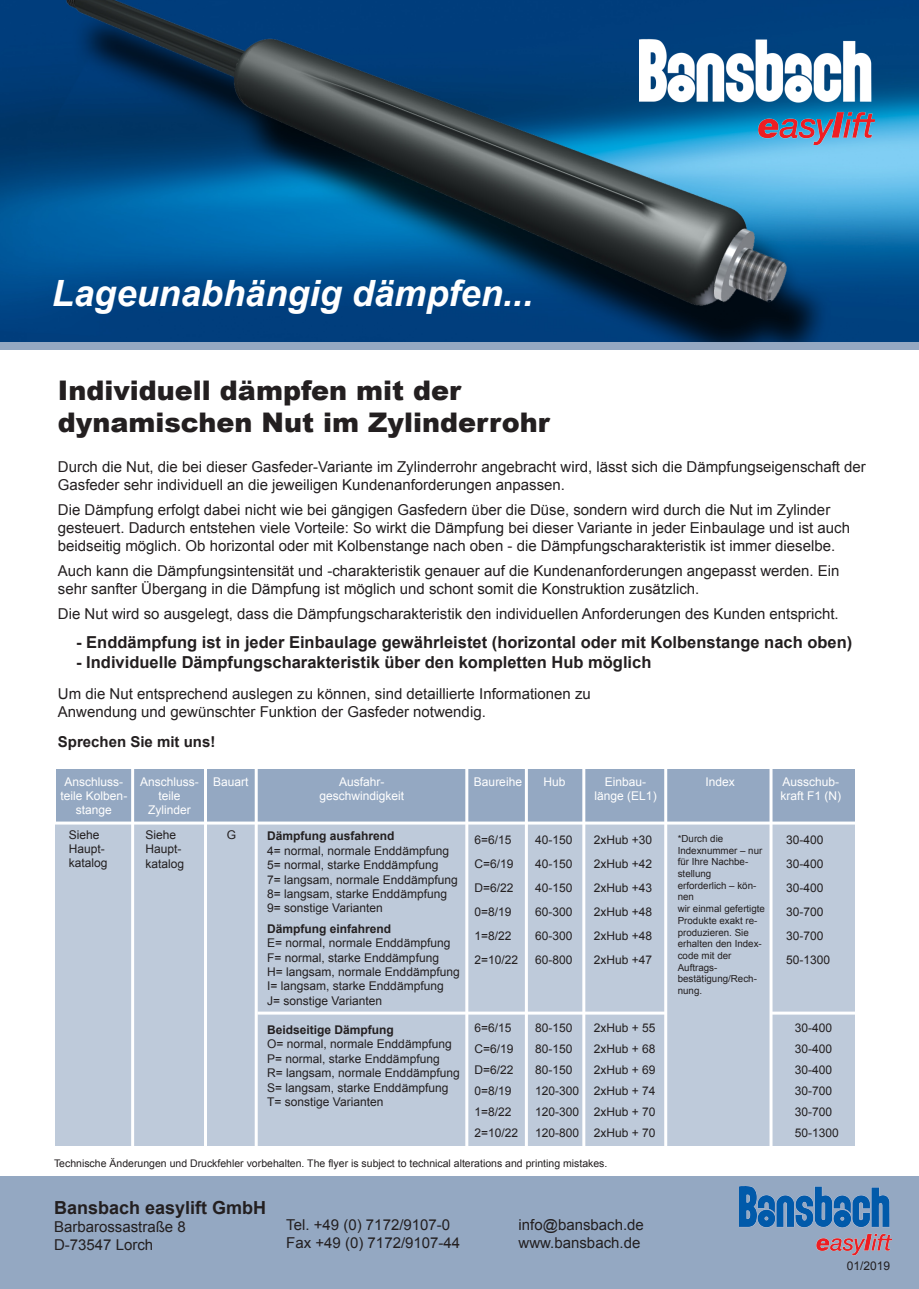
<style>
.page{position:relative;width:919px;height:1289px;background:#fff}
.page>*{position:absolute;margin:0;border:0;box-sizing:border-box;transform-origin:0 0}
.t1{font:italic 700 36.15px "Arial";color:#fff}
.t2{font:900 27px "Arial";color:#231f20}
.t3{font:700 18px "Arial";color:#231f20}
.t4{font:700 16.5px "Arial";color:#231f20}
.t5{font:15px/18px "Arial";color:#231f20}
.t6{font:700 15px "Arial";color:#231f20}
.t7{font:12px/14.4px "Arial";color:#231f20}
.t8{font:12px/14.4px "Arial";color:#fff}
.t9{font:700 12px "Arial";color:#231f20}
.t10{font:10.5px "Arial";color:#231f20}
.t11{font:9.75px/11.7px "Arial";color:#231f20}
</style>
<div class="page">
<div style="left:0;top:337px;width:918px;height:12px;background:#94a8c2"></div>
<img style="left:0;top:0;width:918px;height:341px">
<div style="left:0;top:1175px;width:918px;height:113px;background:#94a8c2"></div>
<img style="left:739px;top:1186px;width:152px;height:70px">
<div style="left:56px;top:769px;width:798px;height:54px;background:#94a8c2"></div>
<div style="left:55px;top:823px;width:799px;height:322px;background:#becada"></div>
<hr style="left:131px;top:767px;width:3px;height:383px;background:#fff">
<hr style="left:204px;top:767px;width:3px;height:385px;background:#fff">
<hr style="left:255px;top:767px;width:3px;height:382px;background:#fff">
<hr style="left:52px;top:821px;width:804px;height:3px;background:#fff">
<hr style="left:465px;top:767px;width:3px;height:382px;background:#fff">
<hr style="left:525px;top:768px;width:3px;height:381px;background:#fff">
<hr style="left:664px;top:767px;width:3px;height:383px;background:#fff">
<hr style="left:257px;top:1011px;width:408px;height:3px;background:#fff">
<hr style="left:582px;top:767px;width:3px;height:382px;background:#fff">
<hr style="left:769px;top:767px;width:3px;height:381px;background:#fff">
<hr style="left:770px;top:1011px;width:88px;height:3px;background:#fff">
<img style="left:639px;top:36px;width:235px;height:109px">
<p class="t1" style="left:52px;top:269px;width:482px">Lageunabhängig dämpfen...</p>
<p class="t2" style="left:58px;top:370px;width:405px">Individuell dämpfen mit der</p>
<p class="t2" style="left:58px;top:403px;width:493px">dynamischen Nut im Zylinderrohr</p>
<p class="t5" style="left:58px;top:457px;width:809px">Durch die Nut, die bei dieser Gasfeder-Variante im Zylinderrohr angebracht wird, lässt sich die Dämpfungseigenschaft der<br>Gasfeder sehr individuell an die jeweiligen Kundenanforderungen anpassen.</p>
<p class="t5" style="left:58px;top:501px;width:793px">Die Dämpfung erfolgt dabei nicht wie bei gängigen Gasfedern über die Düse, sondern wird durch die Nut im Zylinder gesteuert. Dadurch entstehen viele Vorteile: So wirkt die Dämpfung bei dieser Variante in jeder Einbaulage und ist auch beidseitig möglich. Ob horizontal oder mit Kolbenstange nach oben - die Dämpfungscharakteristik ist immer dieselbe.</p>
<p class="t5" style="left:58px;top:562px;width:783px">Auch kann die Dämpfungsintensität und -charakteristik genauer auf die Kundenanforderungen angepasst werden. Ein sehr sanfter Übergang in die Dämpfung ist möglich und schont somit die Konstruktion zusätzlich.</p>
<p class="t5" style="left:58px;top:605px;width:782px">Die Nut wird so ausgelegt, dass die Dämpfungscharakteristik den individuellen Anforderungen des Kunden entspricht.</p>
<p class="t4" style="left:76px;top:631px;width:777px">- Enddämpfung ist in jeder Einbaulage gewährleistet (horizontal oder mit Kolbenstange nach oben)</p>
<p class="t4" style="left:76px;top:651px;width:576px">- Individuelle Dämpfungscharakteristik über den kompletten Hub möglich</p>
<p class="t5" style="left:58px;top:684px;width:534px">Um die Nut entsprechend auslegen zu können, sind detaillierte Informationen zu</p>
<p class="t5" style="left:58px;top:702px;width:429px">Anwendung und gewünschter Funktion der Gasfeder notwendig.</p>
<p class="t6" style="left:58px;top:732px;width:159px">Sprechen Sie mit uns!</p>
<p class="t8" style="left:65px;top:774px;width:60px">Anschluss-</p>
<p class="t8" style="left:61px;top:788px;width:68px">teile Kolben-</p>
<p class="t8" style="left:76px;top:803px;width:38px">stange</p>
<p class="t7" style="left:69px;top:827px;width:38px">Siehe<br>Haupt-</p>
<p class="t7" style="left:69px;top:856px;width:40px">katalog</p>
<p class="t8" style="left:140px;top:774px;width:60px">Anschluss-</p>
<p class="t8" style="left:158px;top:788px;width:24px">teile</p>
<p class="t8" style="left:148px;top:803px;width:44px">Zylinder</p>
<p class="t7" style="left:145px;top:827px;width:38px">Siehe<br>Haupt-</p>
<p class="t7" style="left:145px;top:856px;width:40px">katalog</p>
<p class="t8" style="left:213px;top:774px;width:37px">Bauart</p>
<p class="t8" style="left:339px;top:774px;width:47px">Ausfahr-</p>
<p class="t8" style="left:319px;top:788px;width:86px">geschwindigkeit</p>
<p class="t7" style="left:227px;top:827px;width:11px">G</p>
<p class="t9" style="left:267px;top:828px;width:129px">Dämpfung ausfahrend</p>
<p class="t7" style="left:267px;top:843px;width:183px">4= normal, normale Enddämpfung</p>
<p class="t7" style="left:267px;top:857px;width:173px">5= normal, starke Enddämpfung</p>
<p class="t7" style="left:267px;top:872px;width:192px">7= langsam, normale Enddämpfung</p>
<p class="t7" style="left:267px;top:886px;width:181px">8= langsam, starke Enddämpfung</p>
<p class="t7" style="left:267px;top:901px;width:117px">9= sonstige Varianten</p>
<p class="t9" style="left:267px;top:920px;width:126px">Dämpfung einfahrend</p>
<p class="t7" style="left:267px;top:935px;width:185px">E= normal, normale Enddämpfung</p>
<p class="t7" style="left:267px;top:950px;width:173px">F= normal, starke Enddämpfung</p>
<p class="t7" style="left:267px;top:964px;width:194px">H= langsam, normale Enddämpfung</p>
<p class="t7" style="left:267px;top:979px;width:178px">I= langsam, starke Enddämpfung</p>
<p class="t7" style="left:267px;top:993px;width:116px">J= sonstige Varianten</p>
<p class="t9" style="left:267px;top:1021px;width:128px">Beidseitige Dämpfung</p>
<p class="t7" style="left:267px;top:1036px;width:186px">O= normal, normale Enddämpfung</p>
<p class="t7" style="left:267px;top:1051px;width:174px">P= normal, starke Enddämpfung</p>
<p class="t7" style="left:267px;top:1065px;width:194px">R= langsam, normale Enddämpfung</p>
<p class="t7" style="left:267px;top:1080px;width:183px">S= langsam, starke Enddämpfung</p>
<p class="t7" style="left:267px;top:1094px;width:118px">T= sonstige Varianten</p>
<p class="t8" style="left:474px;top:774px;width:50px">Baureihe</p>
<p class="t8" style="left:605px;top:774px;width:43px">Einbau-</p>
<p class="t8" style="left:594px;top:788px;width:64px">länge (EL1)</p>
<p class="t8" style="left:543px;top:774px;width:24px">Hub</p>
<p class="t7" style="left:474px;top:832px;width:39px">6=6/15</p>
<p class="t7" style="left:474px;top:856px;width:41px">C=6/19</p>
<p class="t7" style="left:474px;top:880px;width:41px">D=6/22</p>
<p class="t7" style="left:474px;top:904px;width:39px">0=8/19</p>
<p class="t7" style="left:474px;top:928px;width:39px">1=8/22</p>
<p class="t7" style="left:474px;top:952px;width:45px">2=10/22</p>
<p class="t7" style="left:535px;top:832px;width:39px">40-150</p>
<p class="t7" style="left:535px;top:856px;width:39px">40-150</p>
<p class="t7" style="left:535px;top:880px;width:39px">40-150</p>
<p class="t7" style="left:535px;top:904px;width:39px">60-300</p>
<p class="t7" style="left:535px;top:928px;width:39px">60-300</p>
<p class="t7" style="left:535px;top:952px;width:39px">60-800</p>
<p class="t7" style="left:593px;top:832px;width:60px">2xHub +30</p>
<p class="t7" style="left:593px;top:856px;width:60px">2xHub +42</p>
<p class="t7" style="left:593px;top:880px;width:60px">2xHub +43</p>
<p class="t7" style="left:593px;top:904px;width:60px">2xHub +48</p>
<p class="t7" style="left:593px;top:928px;width:60px">2xHub +48</p>
<p class="t7" style="left:593px;top:952px;width:60px">2xHub +47</p>
<p class="t7" style="left:474px;top:1020px;width:39px">6=6/15</p>
<p class="t7" style="left:474px;top:1041px;width:41px">C=6/19</p>
<p class="t7" style="left:474px;top:1062px;width:41px">D=6/22</p>
<p class="t7" style="left:474px;top:1083px;width:39px">0=8/19</p>
<p class="t7" style="left:474px;top:1104px;width:39px">1=8/22</p>
<p class="t7" style="left:474px;top:1125px;width:45px">2=10/22</p>
<p class="t7" style="left:535px;top:1020px;width:39px">80-150</p>
<p class="t7" style="left:535px;top:1041px;width:39px">80-150</p>
<p class="t7" style="left:535px;top:1062px;width:39px">80-150</p>
<p class="t7" style="left:535px;top:1083px;width:46px">120-300</p>
<p class="t7" style="left:535px;top:1104px;width:46px">120-300</p>
<p class="t7" style="left:535px;top:1125px;width:46px">120-800</p>
<p class="t7" style="left:593px;top:1020px;width:63px">2xHub + 55</p>
<p class="t7" style="left:593px;top:1041px;width:63px">2xHub + 68</p>
<p class="t7" style="left:593px;top:1062px;width:63px">2xHub + 69</p>
<p class="t7" style="left:593px;top:1083px;width:63px">2xHub + 74</p>
<p class="t7" style="left:593px;top:1104px;width:63px">2xHub + 70</p>
<p class="t7" style="left:593px;top:1125px;width:63px">2xHub + 70</p>
<p class="t10" style="left:54px;top:1156px;width:555px">Technische Änderungen und Druckfehler vorbehalten. The flyer is subject to technical alterations and printing mistakes.</p>
<p class="t3" style="left:54px;top:1195px;width:214px">Bansbach easylift GmbH</p>
<p class="t5" style="left:54px;top:1217px;width:133px">Barbarossastraße 8</p>
<p class="t5" style="left:54px;top:1235px;width:101px">D-73547 Lorch</p>
<p class="t5" style="left:518px;top:1215px;width:127px">info@bansbach.de</p>
<p class="t5" style="left:518px;top:1233px;width:123px">www.bansbach.de</p>
<p class="t5" style="left:286px;top:1215px;width:165px">Tel. +49 (0) 7172/9107-0</p>
<p class="t5" style="left:286px;top:1233px;width:175px">Fax +49 (0) 7172/9107-44</p>
<p class="t8" style="left:705px;top:774px;width:31px">Index</p>
<p class="t8" style="left:780px;top:774px;width:62px">Ausschub&shy;kraft F1 (N)</p>
<p class="t11" style="left:677px;top:832px;width:47px">*Durch die</p>
<p class="t11" style="left:677px;top:844px;width:86px">Indexnummer – nur</p>
<p class="t11" style="left:677px;top:856px;width:72px">für Ihre Nachbe&shy;stellung</p>
<p class="t11" style="left:677px;top:879px;width:80px">erforderlich – kön&shy;nen</p>
<p class="t11" style="left:677px;top:902px;width:89px">wir einmal gefertigte</p>
<p class="t11" style="left:677px;top:914px;width:81px">Produkte exakt re-</p>
<p class="t11" style="left:677px;top:926px;width:72px">produzieren. Sie</p>
<p class="t11" style="left:677px;top:938px;width:86px">erhalten den Index-</p>
<p class="t11" style="left:677px;top:949px;width:55px">code mit der<br>Auftrags-</p>
<p class="t11" style="left:677px;top:973px;width:81px">bestätigung/Rech&shy;nung.</p>
<p class="t7" style="left:786px;top:832px;width:39px">30-400</p>
<p class="t7" style="left:786px;top:856px;width:39px">30-400</p>
<p class="t7" style="left:786px;top:880px;width:39px">30-400</p>
<p class="t7" style="left:786px;top:904px;width:39px">30-700</p>
<p class="t7" style="left:786px;top:928px;width:39px">30-700</p>
<p class="t7" style="left:786px;top:952px;width:46px">50-1300</p>
<p class="t7" style="left:794px;top:1020px;width:39px">30-400</p>
<p class="t7" style="left:794px;top:1041px;width:39px">30-400</p>
<p class="t7" style="left:794px;top:1062px;width:39px">30-400</p>
<p class="t7" style="left:794px;top:1083px;width:39px">30-700</p>
<p class="t7" style="left:794px;top:1104px;width:39px">30-700</p>
<p class="t7" style="left:794px;top:1125px;width:46px">50-1300</p>
<p class="t7" style="left:846px;top:1258px;width:45px">01/2019</p>
</div>
